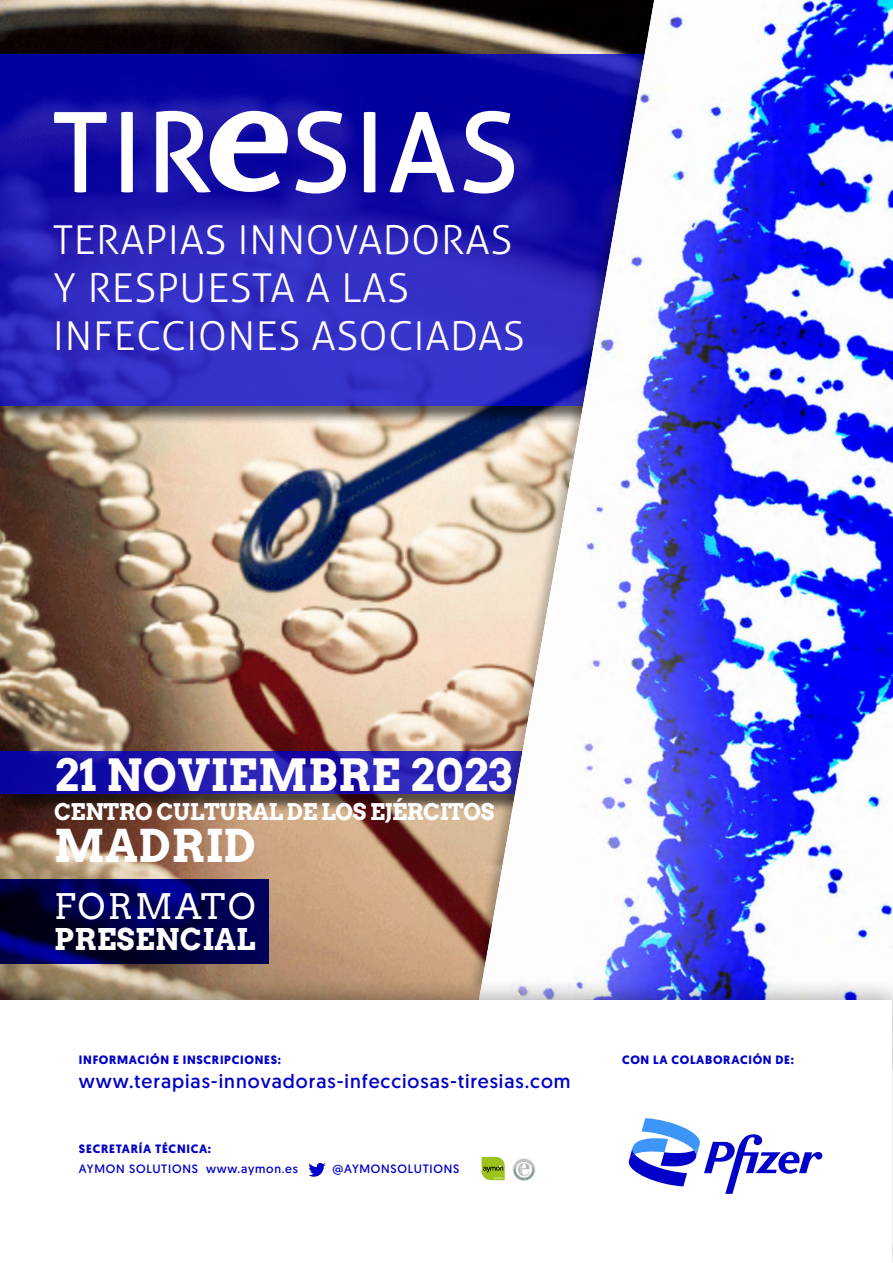
<style>
.page{position:relative;width:893px;height:1263px;background:#fff}
.page>*{position:absolute;margin:0;border:0;box-sizing:border-box;transform-origin:0 0}
.t1{font:700 44.25px "Arvo";letter-spacing:.02em;color:#fff}
.t2{font:700 43.5px "Arvo";letter-spacing:.01em;color:#fff}
.t3{font:300 39.9px/48.3px "Aller";letter-spacing:.02em;color:#fff}
.t4{font:35.25px "Arvo";letter-spacing:.07em;color:#fff}
.t5{font:700 29.4px "Arvo";letter-spacing:.01em;color:#fff}
.t6{font:700 22.5px "Arvo";letter-spacing:-.02em;color:#fff}
.t7{font:19.5px "Geomanist";letter-spacing:.05em;color:#0000c9}
.t8{font:700 12.15px "Geomanist";letter-spacing:.06em;color:#0000c9}
.t9{font:12.15px "Geomanist";letter-spacing:.06em;color:#0000c9}
</style>
<div class="page">
<img style="left:0;top:0;width:468px;height:977px">
<svg style="left:0;top:879px;width:268px;height:84px;background:#00004a"></svg>
<div style="left:2px;top:56px;width:891px;height:368px;background:#000;opacity:.75"></div>
<svg style="left:0;top:54px;width:468px;height:351px;background:#2520b8"></svg>
<div style="left:2px;top:754px;width:891px;height:59px;background:#000;opacity:.75"></div>
<svg style="left:0;top:752px;width:468px;height:42px;background:#1f17ae"></svg>
<svg style="left:52px;top:108px;width:416px;height:88px"></svg>
<div style="left:468px;top:0;width:425px;height:994px;background:#000;opacity:.24"></div>
<img style="left:478px;top:0;width:415px;height:977px">
<div style="left:0;top:977px;width:893px;height:286px;background:#000;opacity:.3"></div>
<div style="left:1px;top:1001px;width:891px;height:262px;background:#fff"></div>
<svg style="left:308px;top:1163px;width:17px;height:14px"></svg>
<svg style="left:629px;top:1118px;width:193px;height:76px"></svg>
<svg style="left:482px;top:1157px;width:23px;height:23px"></svg>
<svg style="left:520px;top:1158px;width:8px;height:23px"></svg>
<img style="left:513px;top:1159px;width:22px;height:21px">
<h3 class="t3" style="left:53px;top:215px;width:473px">TERAPIAS INNOVADORAS<br>Y RESPUESTA A LAS<br>INFECCIONES ASOCIADAS</h3>
<h2 class="t2" style="left:54px;top:748px;width:459px">21 NOVIEMBRE 2023</h2>
<h3 class="t6" style="left:54px;top:798px;width:442px">CENTRO CULTURAL DE LOS EJÉRCITOS</h3>
<h1 class="t1" style="left:54px;top:818px;width:203px">MADRID</h1>
<h3 class="t4" style="left:54px;top:885px;width:203px">FORMATO</h3>
<h3 class="t5" style="left:54px;top:921px;width:203px">PRESENCIAL</h3>
<p class="t8" style="left:79px;top:1051px;width:204px">INFORMACIÓN E INSCRIPCIONES:</p>
<h3 class="t7" style="left:79px;top:1068px;width:493px">www.terapias-innovadoras-infecciosas-tiresias.com</h3>
<p class="t8" style="left:79px;top:1140px;width:134px">SECRETARÍA TÉCNICA:</p>
<p class="t9" style="left:79px;top:1161px;width:220px">AYMON SOLUTIONS www.aymon.es</p>
<p class="t9" style="left:333px;top:1161px;width:128px">@AYMONSOLUTIONS</p>
<p class="t8" style="left:622px;top:1051px;width:173px">CON LA COLABORACIÓN DE:</p>
</div>
